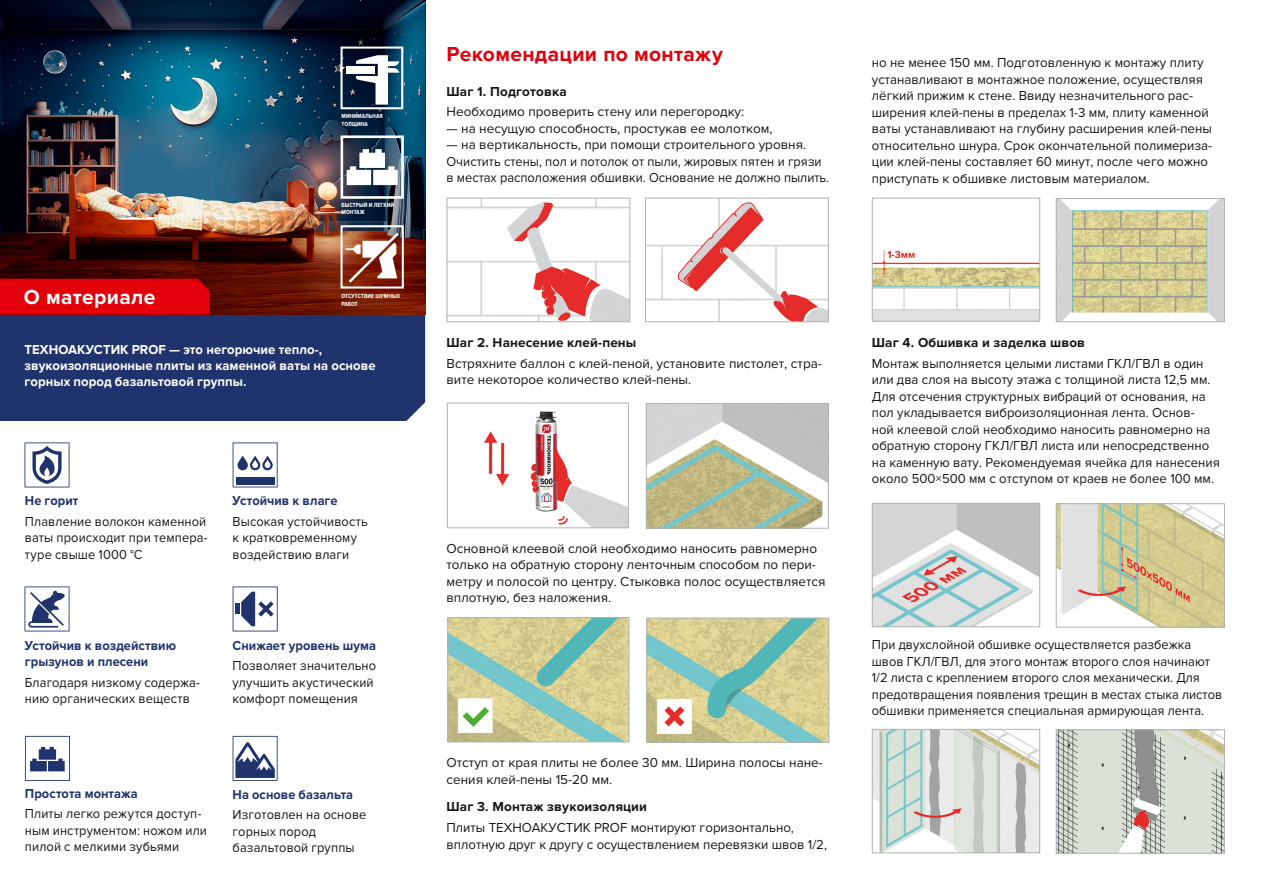
<style>
.page{position:relative;width:1263px;height:893px;background:#fff}
.page>*{position:absolute;margin:0;border:0;box-sizing:border-box;transform-origin:0 0}
.t1{font:700 21px "Proxima Nova";letter-spacing:.015em;color:#e3000b}
.t2{font:700 21px "Proxima Nova";letter-spacing:.015em;color:#fff}
.t3{font:13.5px/16.5px "Proxima Nova";color:#181716}
.t4{font:13.5px/16.5px "Proxima Nova";color:#181716;scale:.95 1}
.t5{font:700 13.5px/16.2px "Proxima Nova";letter-spacing:.005em;color:#fff}
.t6{font:700 13.5px/16.5px "Proxima Nova";letter-spacing:.005em;color:#20336c;scale:.95 1}
.t7{font:700 13.5px "Proxima Nova";letter-spacing:.01em;color:#181716}
.t8{font:700 6.15px/7.4px "Proxima Nova Cond";color:#fff}
</style>
<div class="page">
<div style="left:0;top:315px;width:425px;height:106px;background:#20336c"></div>
<img style="left:0;top:0;width:425px;height:315px">
<div style="left:0;top:279px;width:210px;height:36px;background:#e3000b"></div>
<div style="left:341px;top:225px;width:63px;height:64px;border:2px solid #fff"></div>
<div style="left:340px;top:47px;width:63px;height:62px;border:2px solid #fff"></div>
<div style="left:341px;top:135px;width:63px;height:64px;border:3px solid #fff"></div>
<svg style="left:356px;top:55px;width:43px;height:50px"></svg>
<div style="left:346px;top:66px;width:28px;height:8px;background:#fff"></div>
<svg style="left:347px;top:149px;width:51px;height:36px"></svg>
<svg style="left:345px;top:233px;width:54px;height:50px"></svg>
<img style="left:647px;top:200px;width:180px;height:120px">
<div style="left:645px;top:198px;width:184px;height:124px;border:1px solid #b1b2b3"></div>
<img style="left:449px;top:200px;width:179px;height:120px">
<div style="left:447px;top:198px;width:183px;height:124px;border:1px solid #b1b2b3"></div>
<img style="left:484px;top:411px;width:143px;height:115px">
<div style="left:447px;top:403px;width:182px;height:125px;border:1px solid #b1b2b3"></div>
<img style="left:449px;top:619px;width:178px;height:121px">
<div style="left:447px;top:617px;width:182px;height:125px;border:1px solid #b1b2b3"></div>
<img style="left:874px;top:250px;width:164px;height:70px">
<div style="left:872px;top:198px;width:168px;height:124px;border:1px solid #b1b2b3"></div>
<img style="left:874px;top:505px;width:164px;height:120px">
<div style="left:872px;top:503px;width:168px;height:124px;border:1px solid #b1b2b3"></div>
<img style="left:874px;top:731px;width:164px;height:120px">
<div style="left:872px;top:729px;width:168px;height:124px;border:1px solid #b1b2b3"></div>
<img style="left:648px;top:405px;width:179px;height:122px">
<div style="left:646px;top:403px;width:183px;height:126px;border:1px solid #b1b2b3"></div>
<img style="left:648px;top:620px;width:179px;height:121px">
<div style="left:646px;top:618px;width:183px;height:125px;border:1px solid #b1b2b3"></div>
<img style="left:1058px;top:200px;width:165px;height:120px">
<div style="left:1056px;top:198px;width:169px;height:124px;border:1px solid #b1b2b3"></div>
<img style="left:1058px;top:505px;width:165px;height:121px">
<div style="left:1056px;top:503px;width:169px;height:125px;border:1px solid #b1b2b3"></div>
<img style="left:1058px;top:731px;width:165px;height:121px">
<div style="left:1056px;top:729px;width:169px;height:125px;border:1px solid #b1b2b3"></div>
<svg style="left:25px;top:442px;width:45px;height:45px"></svg>
<svg style="left:25px;top:586px;width:45px;height:45px"></svg>
<svg style="left:233px;top:736px;width:45px;height:45px"></svg>
<svg style="left:233px;top:442px;width:45px;height:45px"></svg>
<svg style="left:25px;top:736px;width:45px;height:45px"></svg>
<svg style="left:233px;top:586px;width:45px;height:45px"></svg>
<p class="t8" style="left:342px;top:113px;width:43px">МИНИМАЛЬНАЯ<br>ТОЛЩИНА</p>
<p class="t8" style="left:342px;top:201px;width:54px">БЫСТРЫЙ И ЛЕГКИЙ<br>МОНТАЖ</p>
<h1 class="t2" style="left:24px;top:284px;width:133px">О материале</h1>
<p class="t8" style="left:342px;top:293px;width:60px">ОТСУТСТВИЕ ШУМНЫХ<br>РАБОТ</p>
<p class="t5" style="left:25px;top:342px;width:353px">ТЕХНОАКУСТИК PROF — это негорючие тепло-, звукоизоляционные плиты из каменной ваты на основе горных пород базальтовой группы.</p>
<p class="t6" style="left:25px;top:492px;width:58px">Не горит</p>
<p class="t4" style="left:25px;top:513px;width:194px;text-align:justify">Плавление волокон каменной ваты происходит при темпера&shy;туре свыше 1000 °С</p>
<p class="t6" style="left:233px;top:492px;width:112px">Устойчив к влаге</p>
<p class="t4" style="left:233px;top:513px;width:144px">Высокая устойчивость к кратковременному воздействию влаги</p>
<p class="t6" style="left:25px;top:637px;width:161px">Устойчив к воздействию грызунов и плесени</p>
<p class="t4" style="left:25px;top:674px;width:186px">Благодаря низкому содержа&shy;нию органических веществ</p>
<p class="t6" style="left:233px;top:637px;width:153px">Снижает уровень шума</p>
<p class="t4" style="left:233px;top:658px;width:153px">Позволяет значительно улучшить акустический комфорт помещения</p>
<p class="t6" style="left:25px;top:785px;width:120px">Простота монтажа</p>
<p class="t4" style="left:25px;top:806px;width:193px">Плиты легко режутся доступ&shy;ным инструментом: ножом или пилой с мелкими зубьями</p>
<p class="t6" style="left:233px;top:786px;width:128px">На основе базальта</p>
<p class="t4" style="left:233px;top:807px;width:142px">Изготовлен на основе горных пород базальтовой группы</p>
<h1 class="t1" style="left:446px;top:41px;width:278px">Рекомендации по монтажу</h1>
<p class="t7" style="left:446px;top:83px;width:122px">Шаг 1. Подготовка</p>
<p class="t3" style="left:446px;top:104px;width:299px">Необходимо проверить стену или перегородку:</p>
<p class="t3" style="left:446px;top:120px;width:328px">— на несущую способность, простукав ее молотком,</p>
<p class="t3" style="left:446px;top:137px;width:384px">— на вертикальность, при помощи строительного уровня.<br>Очистить стены, пол и потолок от пыли, жировых пятен и грязи в местах расположения обшивки. Основание не должно пылить.</p>
<p class="t3" style="left:872px;top:54px;width:342px">но не менее 150 мм. Подготовленную к монтажу плиту устанавливают в монтажное положение, осуществляя лёгкий прижим к стене. Ввиду незначительного рас&shy;ширения клей-пены в пределах 1-3 мм, плиту каменной ваты устанавливают на глубину расширения клей-пены относительно шнура. Срок окончательной полимериза&shy;ции клей-пены составляет 60 минут, после чего можно приступать к обшивке листовым материалом.</p>
<p class="t7" style="left:446px;top:335px;width:191px">Шаг 2. Нанесение клей-пены</p>
<p class="t3" style="left:446px;top:355px;width:377px">Встряхните баллон с клей-пеной, установите пистолет, стра&shy;вите некоторое количество клей-пены.</p>
<p class="t3" style="left:446px;top:540px;width:381px">Основной клеевой слой необходимо наносить равномерно только на обратную сторону ленточным способом по пери&shy;метру и полосой по центру. Стыковка полос осуществляется вплотную, без наложения.</p>
<p class="t3" style="left:446px;top:755px;width:378px">Отступ от края плиты не более 30 мм. Ширина полосы нане&shy;сения клей-пены 15-20 мм.</p>
<p class="t7" style="left:446px;top:799px;width:202px">Шаг 3. Монтаж звукоизоляции</p>
<p class="t3" style="left:446px;top:820px;width:382px">Плиты ТЕХНОАКУСТИК PROF монтируют горизонтально, вплотную друг к другу с осуществлением перевязки швов 1/2,</p>
<p class="t7" style="left:872px;top:335px;width:215px">Шаг 4. Обшивка и заделка швов</p>
<p class="t3" style="left:872px;top:355px;width:349px">Монтаж выполняется целыми листами ГКЛ/ГВЛ в один или два слоя на высоту этажа с толщиной листа 12,5 мм.<br>Для отсечения структурных вибраций от основания, на пол укладывается виброизоляционная лента. Основ&shy;ной клеевой слой необходимо наносить равномерно на обратную сторону ГКЛ/ГВЛ листа или непосредственно на каменную вату. Рекомендуемая ячейка для нанесения около 500×500 мм с отступом от краев не более 100 мм.</p>
<p class="t4" style="left:872px;top:636px;width:370px">При двухслойной обшивке осуществляется разбежка швов ГКЛ/ГВЛ, для этого монтаж второго слоя начинают 1/2 листа с креплением второго слоя механически. Для предотвращения появления трещин в местах стыка листов обшивки применяется специальная армирующая лента.</p>
</div>
